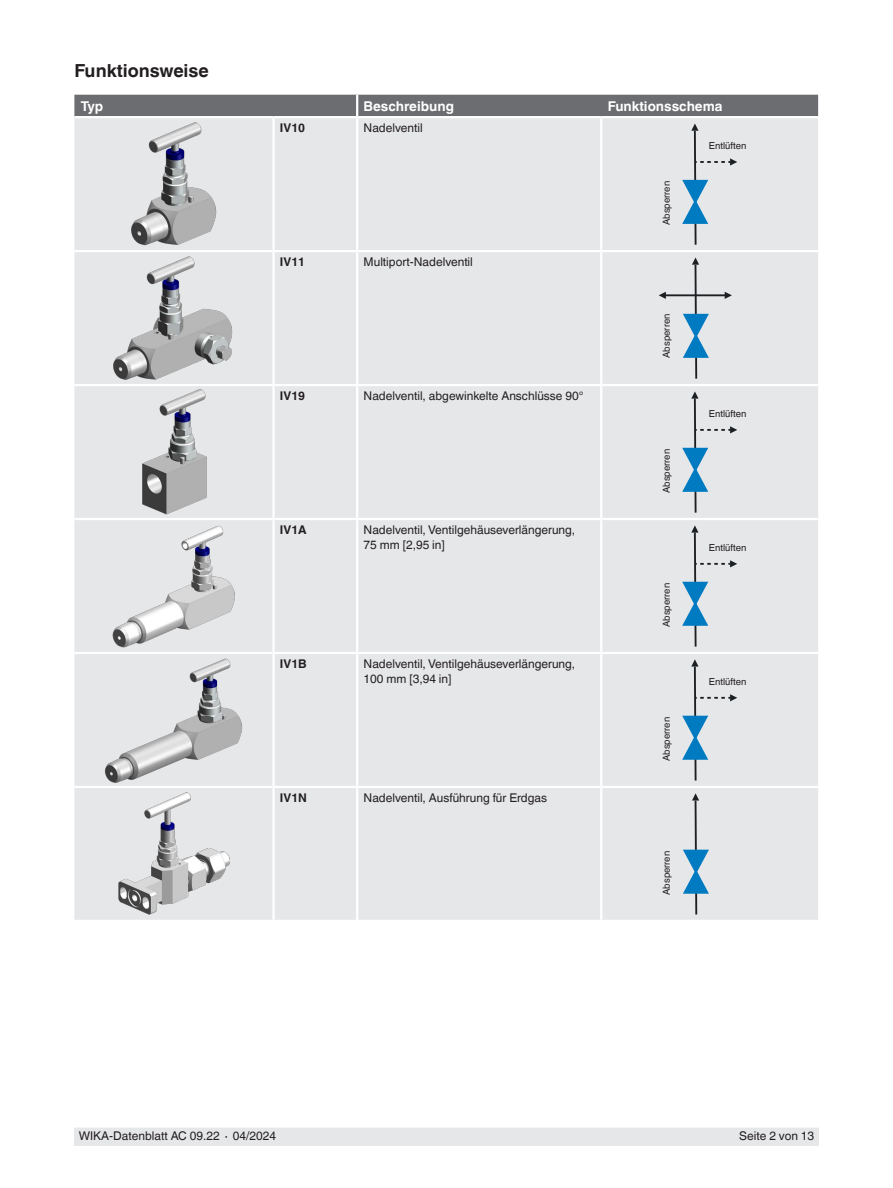
<style>
.page{position:relative;width:893px;height:1188px;background:#fff}
.page>*{position:absolute;margin:0;border:0;box-sizing:border-box;transform-origin:0 0}
.t1{font:700 18px "Helvetica World";color:#231f20}
.t2{font:700 13.5px "Helvetica World";color:#fff}
.t3{font:12px/15px "Helvetica World";color:#231f20}
.t4{font:700 12px "Helvetica World";color:#231f20}
.t5{font:9.6px "Helvetica World";color:#231f20}
</style>
<div class="page">
<div style="left:74px;top:1128px;width:745px;height:17px;background:#e6e7e9"></div>
<div style="left:74px;top:95px;width:744px;height:21px;background:#6c6d70"></div>
<div style="left:74px;top:118px;width:744px;height:802px;background:#e6e7e9"></div>
<hr style="left:356px;top:95px;width:2px;height:21px;background:#fff">
<hr style="left:356px;top:118px;width:2px;height:132px;background:#fff">
<hr style="left:600px;top:118px;width:2px;height:132px;background:#fff">
<hr style="left:356px;top:252px;width:2px;height:132px;background:#fff">
<hr style="left:600px;top:252px;width:2px;height:132px;background:#fff">
<hr style="left:356px;top:386px;width:2px;height:132px;background:#fff">
<hr style="left:600px;top:386px;width:2px;height:132px;background:#fff">
<hr style="left:356px;top:520px;width:2px;height:132px;background:#fff">
<hr style="left:600px;top:520px;width:2px;height:132px;background:#fff">
<hr style="left:356px;top:654px;width:2px;height:132px;background:#fff">
<hr style="left:600px;top:654px;width:2px;height:132px;background:#fff">
<hr style="left:356px;top:788px;width:2px;height:132px;background:#fff">
<hr style="left:600px;top:788px;width:2px;height:132px;background:#fff">
<hr style="left:272px;top:252px;width:3px;height:132px;background:#fff">
<hr style="left:272px;top:118px;width:3px;height:132px;background:#fff">
<hr style="left:272px;top:520px;width:3px;height:132px;background:#fff">
<hr style="left:272px;top:654px;width:3px;height:132px;background:#fff">
<hr style="left:272px;top:788px;width:3px;height:132px;background:#fff">
<hr style="left:74px;top:384px;width:200px;height:2px;background:#fff">
<hr style="left:274px;top:384px;width:83px;height:2px;background:#fff">
<hr style="left:357px;top:384px;width:244px;height:2px;background:#fff">
<hr style="left:601px;top:384px;width:217px;height:2px;background:#fff">
<hr style="left:601px;top:518px;width:217px;height:2px;background:#fff">
<hr style="left:601px;top:652px;width:217px;height:2px;background:#fff">
<hr style="left:601px;top:786px;width:217px;height:2px;background:#fff">
<hr style="left:74px;top:250px;width:200px;height:2px;background:#fff">
<hr style="left:274px;top:250px;width:83px;height:2px;background:#fff">
<hr style="left:357px;top:250px;width:244px;height:2px;background:#fff">
<hr style="left:601px;top:250px;width:217px;height:2px;background:#fff">
<hr style="left:74px;top:518px;width:200px;height:2px;background:#fff">
<hr style="left:274px;top:518px;width:83px;height:2px;background:#fff">
<hr style="left:357px;top:518px;width:244px;height:2px;background:#fff">
<hr style="left:74px;top:652px;width:200px;height:2px;background:#fff">
<hr style="left:274px;top:652px;width:83px;height:2px;background:#fff">
<hr style="left:357px;top:652px;width:244px;height:2px;background:#fff">
<hr style="left:74px;top:786px;width:200px;height:2px;background:#fff">
<hr style="left:274px;top:786px;width:83px;height:2px;background:#fff">
<hr style="left:357px;top:786px;width:244px;height:2px;background:#fff">
<hr style="left:272px;top:386px;width:3px;height:132px;background:#fff">
<img style="left:129px;top:120px;width:89px;height:128px">
<svg style="left:682px;top:124px;width:55px;height:121px;background:#c9d6de"></svg>
<img style="left:111px;top:254px;width:124px;height:128px">
<hr style="left:664px;top:294px;width:63px;height:2px;background:#1c2023">
<svg style="left:659px;top:292px;width:7px;height:7px"></svg>
<svg style="left:683px;top:257px;width:26px;height:122px;background:#abc4d4"></svg>
<svg style="left:725px;top:292px;width:7px;height:7px"></svg>
<img style="left:132px;top:388px;width:82px;height:128px">
<svg style="left:682px;top:391px;width:55px;height:122px;background:#c9d6df"></svg>
<img style="left:109px;top:522px;width:129px;height:128px">
<svg style="left:682px;top:525px;width:55px;height:122px;background:#c9d6de"></svg>
<img style="left:103px;top:656px;width:141px;height:128px">
<svg style="left:682px;top:659px;width:55px;height:122px;background:#c9d6df"></svg>
<img style="left:113px;top:790px;width:121px;height:128px">
<svg style="left:683px;top:793px;width:26px;height:122px;background:#aec7d7"></svg>
<h1 class="t1" style="left:74px;top:60px;width:136px">Funktionsweise</h1>
<p class="t2" style="left:81px;top:98px;width:24px">Typ</p>
<p class="t2" style="left:364px;top:98px;width:92px">Beschreibung</p>
<p class="t2" style="left:608px;top:98px;width:116px">Funktionsschema</p>
<p class="t4" style="left:280px;top:121px;width:27px">IV10</p>
<p class="t3" style="left:364px;top:120px;width:61px">Nadelventil</p>
<p class="t5" style="left:709px;top:140px;width:39px">Entlüften</p>
<p class="t5" style="left:661px;top:225px;width:46px;rotate:-90deg">Absperren</p>
<p class="t4" style="left:280px;top:255px;width:27px">IV11</p>
<p class="t3" style="left:364px;top:254px;width:111px">Multiport-Nadelventil</p>
<p class="t4" style="left:280px;top:389px;width:27px">IV19</p>
<p class="t3" style="left:364px;top:388px;width:222px">Nadelventil, abgewinkelte Anschlüsse 90°</p>
<p class="t4" style="left:280px;top:523px;width:28px">IV1A</p>
<p class="t3" style="left:364px;top:522px;width:213px">Nadelventil, Ventilgehäuseverlängerung,<br>75 mm [2,95 in]</p>
<p class="t4" style="left:280px;top:657px;width:28px">IV1B</p>
<p class="t3" style="left:364px;top:656px;width:213px">Nadelventil, Ventilgehäuseverlängerung,<br>100 mm [3,94 in]</p>
<p class="t4" style="left:280px;top:791px;width:29px">IV1N</p>
<p class="t3" style="left:364px;top:790px;width:185px">Nadelventil, Ausführung für Erdgas</p>
<p class="t5" style="left:661px;top:358px;width:46px;rotate:-90deg">Absperren</p>
<p class="t5" style="left:661px;top:493px;width:46px;rotate:-90deg">Absperren</p>
<p class="t5" style="left:661px;top:627px;width:46px;rotate:-90deg">Absperren</p>
<p class="t5" style="left:661px;top:761px;width:46px;rotate:-90deg">Absperren</p>
<p class="t5" style="left:661px;top:895px;width:46px;rotate:-90deg">Absperren</p>
<p class="t5" style="left:709px;top:408px;width:39px">Entlüften</p>
<p class="t5" style="left:709px;top:542px;width:39px">Entlüften</p>
<p class="t5" style="left:709px;top:676px;width:39px">Entlüften</p>
<p class="t3" style="left:79px;top:1129px;width:199px">WIKA-Datenblatt AC 09.22 ∙ 04/2024</p>
<p class="t3" style="left:739px;top:1129px;width:77px">Seite 2 von 13</p>
</div>
